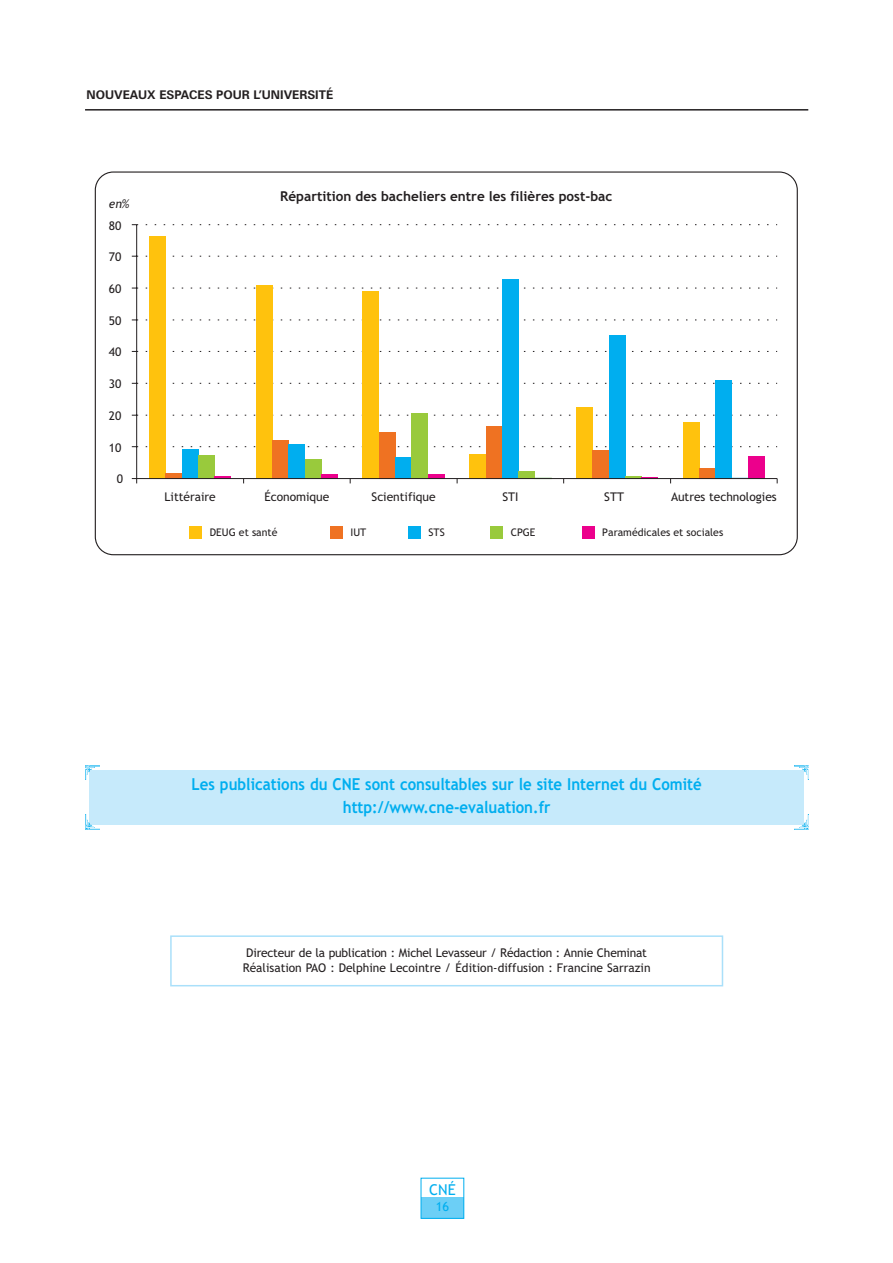
<style>
.page{position:relative;width:893px;height:1263px;background:#fff}
.page>*{position:absolute;margin:0;border:0;box-sizing:border-box;transform-origin:0 0}
.t1{font:700 16.5px/22.5px "Trebuchet MS";color:#00aeef;text-align:center;scale:.91 1}
.t2{font:15px "Trebuchet MS";color:#00aeef}
.t3{font:700 13.5px "Trebuchet MS";color:#231f20}
.t4{font:12.75px "Trebuchet MS";color:#00aeef}
.t5{font:12px/15px "Trebuchet MS";color:#231f20}
.t6{font:700 12px "Zurich BT";color:#231f20}
.t7{font:italic 12px "Trebuchet MS";color:#231f20}
.t8{font:10.5px "Trebuchet MS";color:#231f20}
</style>
<div class="page">
<div style="left:421px;top:1197px;width:42px;height:21px;background:#6ccff6"></div>
<hr style="left:85px;top:109px;width:723px;height:2px;background:#231f20">
<div style="left:170px;top:935px;width:553px;height:51px;border:2px solid #aae0fa"></div>
<div style="left:90px;top:770px;width:713px;height:55px;background:#c6eafb"></div>
<img style="left:85px;top:765px;width:15px;height:15px">
<img style="left:794px;top:765px;width:14px;height:15px">
<img style="left:803px;top:780px;width:5px;height:35px">
<img style="left:794px;top:815px;width:14px;height:14px">
<img style="left:85px;top:815px;width:15px;height:14px">
<img style="left:85px;top:780px;width:5px;height:35px">
<div style="left:420px;top:1178px;width:44px;height:41px;border:1px solid #00aeef"></div>
<svg style="left:732px;top:477px;width:16px;height:1px"></svg>
<hr style="left:136px;top:225px;width:1px;height:254px;background:#231f20">
<svg style="left:132px;top:446px;width:645px;height:1px"></svg>
<svg style="left:132px;top:415px;width:645px;height:1px"></svg>
<svg style="left:132px;top:383px;width:645px;height:1px"></svg>
<svg style="left:132px;top:351px;width:645px;height:1px"></svg>
<svg style="left:132px;top:320px;width:645px;height:1px"></svg>
<svg style="left:132px;top:288px;width:645px;height:1px"></svg>
<svg style="left:132px;top:256px;width:645px;height:1px"></svg>
<svg style="left:132px;top:224px;width:645px;height:1px"></svg>
<svg style="left:132px;top:478px;width:5px;height:5px"></svg>
<div style="left:149px;top:236px;width:16px;height:243px;background:#ffc20d"></div>
<div style="left:256px;top:285px;width:16px;height:194px;background:#ffc20d"></div>
<div style="left:362px;top:291px;width:17px;height:188px;background:#ffc20d"></div>
<div style="left:469px;top:454px;width:17px;height:25px;background:#ffc20d"></div>
<div style="left:576px;top:407px;width:16px;height:72px;background:#ffc20d"></div>
<div style="left:683px;top:422px;width:16px;height:57px;background:#ffc20d"></div>
<div style="left:189px;top:526px;width:13px;height:13px;background:#ffc20d"></div>
<div style="left:165px;top:473px;width:17px;height:6px;background:#ef7222"></div>
<div style="left:272px;top:440px;width:16px;height:39px;background:#ef7222"></div>
<div style="left:379px;top:432px;width:16px;height:47px;background:#ef7222"></div>
<div style="left:486px;top:426px;width:16px;height:53px;background:#ef7222"></div>
<div style="left:592px;top:450px;width:17px;height:29px;background:#ef7222"></div>
<div style="left:699px;top:468px;width:16px;height:11px;background:#ef7222"></div>
<div style="left:330px;top:526px;width:13px;height:13px;background:#ef7222"></div>
<div style="left:182px;top:449px;width:16px;height:30px;background:#00aeef"></div>
<div style="left:288px;top:444px;width:17px;height:35px;background:#00aeef"></div>
<div style="left:395px;top:457px;width:16px;height:22px;background:#00aeef"></div>
<div style="left:502px;top:279px;width:16px;height:200px;background:#00aeef"></div>
<div style="left:609px;top:335px;width:16px;height:144px;background:#00aeef"></div>
<div style="left:715px;top:380px;width:17px;height:99px;background:#00aeef"></div>
<div style="left:408px;top:526px;width:13px;height:13px;background:#00aeef"></div>
<div style="left:198px;top:455px;width:17px;height:24px;background:#99ca3c"></div>
<div style="left:305px;top:459px;width:16px;height:20px;background:#99ca3c"></div>
<div style="left:411px;top:413px;width:17px;height:66px;background:#99ca3c"></div>
<div style="left:518px;top:471px;width:16px;height:8px;background:#99ca3c"></div>
<hr style="left:625px;top:476px;width:16px;height:3px;background:#99ca3c">
<div style="left:490px;top:526px;width:13px;height:13px;background:#99ca3c"></div>
<hr style="left:215px;top:476px;width:16px;height:3px;background:#ec008c">
<div style="left:321px;top:474px;width:17px;height:5px;background:#ec008c"></div>
<div style="left:428px;top:474px;width:16px;height:5px;background:#ec008c"></div>
<svg style="left:641px;top:477px;width:17px;height:1px"></svg>
<div style="left:748px;top:456px;width:16px;height:23px;background:#ec008c"></div>
<div style="left:582px;top:526px;width:12px;height:13px;background:#ec008c"></div>
<hr style="left:137px;top:478px;width:640px;height:1px;background:#231f20">
<p class="t6" style="left:87px;top:91px;width:248px">NOUVEAUX ESPACES POUR L’UNIVERSITÉ</p>
<p class="t7" style="left:109px;top:196px;width:22px">en%</p>
<p class="t5" style="left:109px;top:219px;width:14px">80</p>
<p class="t5" style="left:109px;top:250px;width:14px">70</p>
<p class="t5" style="left:109px;top:282px;width:14px">60</p>
<p class="t5" style="left:109px;top:314px;width:14px">50</p>
<p class="t5" style="left:109px;top:346px;width:14px">40</p>
<p class="t5" style="left:109px;top:377px;width:14px">30</p>
<p class="t5" style="left:109px;top:409px;width:14px">20</p>
<p class="t5" style="left:109px;top:441px;width:14px">10</p>
<p class="t5" style="left:117px;top:473px;width:8px">0</p>
<p class="t3" style="left:280px;top:189px;width:333px">Répartition des bacheliers entre les filières post-bac</p>
<p class="t5" style="left:164px;top:490px;width:53px">Littéraire</p>
<p class="t5" style="left:264px;top:490px;width:66px">Économique</p>
<p class="t5" style="left:371px;top:490px;width:66px">Scientifique</p>
<p class="t5" style="left:502px;top:490px;width:18px">STI</p>
<p class="t5" style="left:604px;top:490px;width:21px">STT</p>
<p class="t5" style="left:671px;top:490px;width:107px">Autres technologies</p>
<p class="t8" style="left:210px;top:529px;width:69px">DEUG et santé</p>
<p class="t8" style="left:350px;top:529px;width:17px">IUT</p>
<p class="t8" style="left:428px;top:529px;width:18px">STS</p>
<p class="t8" style="left:510px;top:529px;width:26px">CPGE</p>
<p class="t8" style="left:602px;top:529px;width:122px">Paramédicales et sociales</p>
<h1 class="t1" style="left:191px;top:775px;width:562px">Les publications du CNE sont consultables sur le site Internet du Comité http://www.cne-evaluation.fr</h1>
<p class="t5" style="left:243px;top:946px;width:409px">Directeur de la publication : Michel Levasseur / Rédaction : Annie Cheminat<br>Réalisation PAO : Delphine Lecointre / Édition-diffusion : Francine Sarrazin</p>
<p class="t2" style="left:429px;top:1183px;width:28px">CNÉ</p>
<p class="t4" style="left:435px;top:1202px;width:15px">16</p>
</div>
